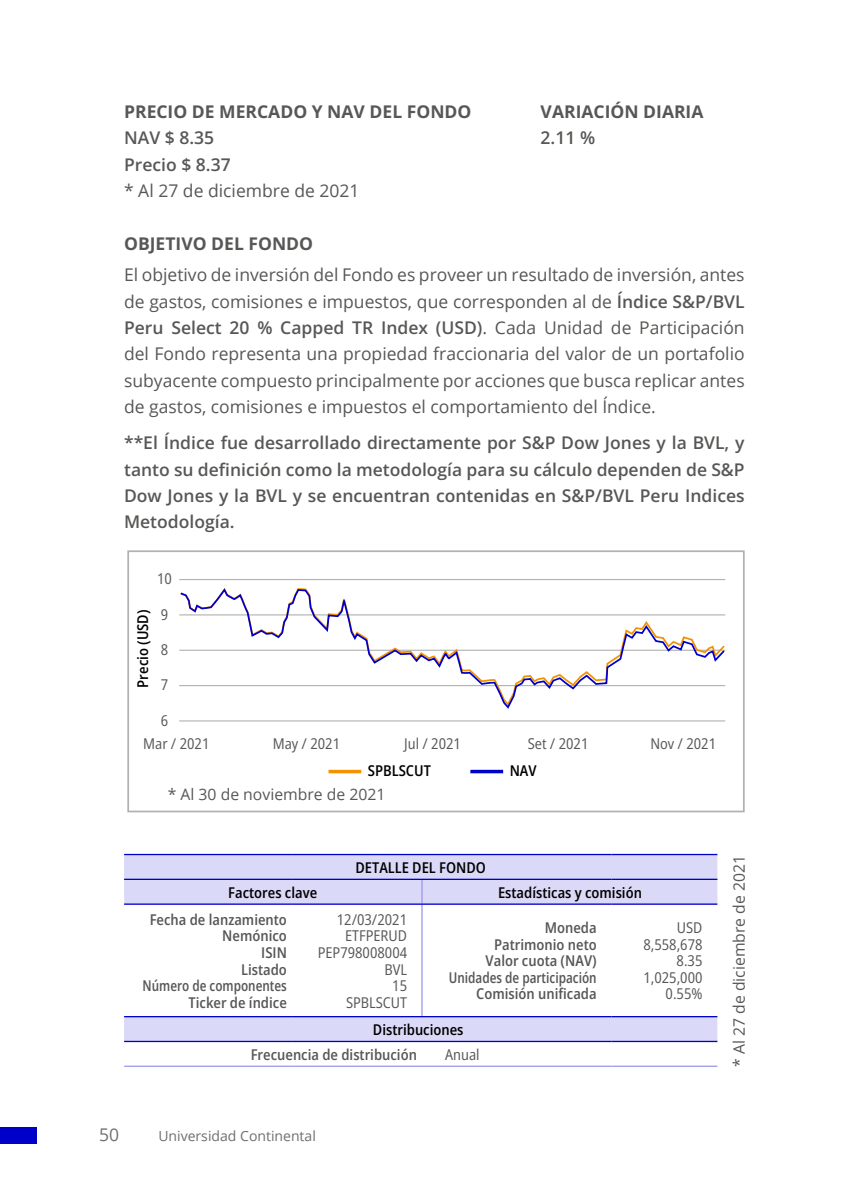
<style>
.page{position:relative;width:844px;height:1191px;background:#fff}
.page>*{position:absolute;margin:0;border:0;box-sizing:border-box;transform-origin:0 0}
.t1{font:17.5px/26.4px "Open Sans";color:#575756;text-align:justify}
.t2{font:600 17.5px/26.4px "Open Sans";color:#575756;text-align:justify}
.t3{font:700 17.5px "Open Sans";color:#575756}
.t4{font:17.5px "Open Sans";color:#706f6f}
.t5{font:15.75px "Open Sans";color:#575756}
.t6{font:600 semi-condensed 14.88px/16.6px "Open Sans";color:#575756;text-align:right}
.t7{font:semi-condensed 14.88px/16.6px "Open Sans";color:#575756;text-align:right}
.t8{font:600 semi-condensed 14.88px "Open Sans";color:#000}
.t9{font:14px "Open Sans";color:#706f6f}
.s1{font-weight:600}
</style>
<div class="page">
<div style="left:0;top:1126px;width:37px;height:17px;background:#0000cb"></div>
<svg style="left:124px;top:855px;width:593px;height:185px"></svg>
<hr style="left:124px;top:854px;width:168px;height:1px;background:#0000cb">
<hr style="left:292px;top:854px;width:130px;height:1px;background:#0000cb">
<hr style="left:422px;top:854px;width:189px;height:1px;background:#0000cb">
<hr style="left:611px;top:854px;width:106px;height:1px;background:#0000cb">
<hr style="left:124px;top:1065px;width:168px;height:2px;background:#9b9beb">
<hr style="left:292px;top:1065px;width:130px;height:2px;background:#9b9beb">
<hr style="left:422px;top:1065px;width:189px;height:2px;background:#9b9beb">
<hr style="left:611px;top:1065px;width:106px;height:2px;background:#9b9beb">
<hr style="left:124px;top:1016px;width:168px;height:1px;background:#0000cb">
<hr style="left:292px;top:1016px;width:130px;height:1px;background:#0000cb">
<hr style="left:422px;top:1016px;width:189px;height:1px;background:#0000cb">
<hr style="left:611px;top:1016px;width:106px;height:1px;background:#0000cb">
<hr style="left:124px;top:1040px;width:168px;height:2px;background:#0000cb">
<hr style="left:292px;top:1040px;width:130px;height:2px;background:#0000cb">
<hr style="left:422px;top:1040px;width:189px;height:2px;background:#0000cb">
<hr style="left:611px;top:1040px;width:106px;height:2px;background:#0000cb">
<hr style="left:421px;top:904px;width:1px;height:112px;background:#9b9beb">
<svg style="left:421px;top:880px;width:1px;height:23px"></svg>
<hr style="left:124px;top:878px;width:168px;height:2px;background:#0000cb">
<hr style="left:292px;top:878px;width:130px;height:2px;background:#0000cb">
<hr style="left:422px;top:878px;width:189px;height:2px;background:#0000cb">
<hr style="left:611px;top:878px;width:106px;height:2px;background:#0000cb">
<hr style="left:124px;top:903px;width:168px;height:1px;background:#0000cb">
<hr style="left:292px;top:903px;width:130px;height:1px;background:#0000cb">
<hr style="left:422px;top:903px;width:189px;height:1px;background:#0000cb">
<hr style="left:611px;top:903px;width:106px;height:1px;background:#0000cb">
<div style="left:127px;top:550px;width:617px;height:262px;border:2px solid #b3b2b2"></div>
<hr style="left:328px;top:770px;width:33px;height:3px;background:#f39200">
<hr style="left:470px;top:770px;width:33px;height:3px;background:#0000cb">
<hr style="left:179px;top:720px;width:546px;height:1px;background:#b3b2b2">
<svg style="left:179px;top:579px;width:547px;height:1px"></svg>
<svg style="left:179px;top:588px;width:547px;height:121px"></svg>
<p class="t3" style="left:124px;top:100px;width:349px">PRECIO DE MERCADO Y NAV DEL FONDO</p>
<p class="t3" style="left:540px;top:100px;width:164px">VARIACIÓN DIARIA</p>
<p class="t2" style="left:124px;top:124px;width:92px">NAV $ 8.35</p>
<p class="t2" style="left:540px;top:124px;width:56px">2.11 %</p>
<p class="t2" style="left:124px;top:151px;width:108px">Precio $ 8.37</p>
<p class="t1" style="left:124px;top:177px;width:237px">* Al 27 de diciembre de 2021</p>
<p class="t3" style="left:124px;top:231px;width:190px">OBJETIVO DEL FONDO</p>
<p class="t1" style="left:124px;top:261px;width:622px">El objetivo de inversión del Fondo es proveer un resultado de inversión, antes de gastos, comisiones e impuestos, que corresponden al de <span class="s1">Índice S&amp;P/BVL Peru Select 20 % Capped TR Index (USD)</span>. Cada Unidad de Participación del Fondo representa una propiedad fraccionaria del valor de un portafolio subyacente compuesto principalmente por acciones que busca replicar antes de gastos, comisiones e impuestos el comportamiento del Índice.</p>
<p class="t2" style="left:124px;top:429px;width:622px">**El Índice fue desarrollado directamente por S&amp;P Dow Jones y la BVL, y tanto su definición como la metodología para su cálculo dependen de S&amp;P Dow Jones y la BVL y se encuentran contenidas en S&amp;P/BVL Peru Indices Metodología.</p>
<p class="t7" style="left:157px;top:570px;width:16px">10</p>
<p class="t8" style="left:133px;top:687px;width:80px;rotate:-90deg">Precio (USD)</p>
<p class="t7" style="left:161px;top:606px;width:9px">9</p>
<p class="t7" style="left:161px;top:641px;width:9px">8</p>
<p class="t7" style="left:161px;top:676px;width:9px">7</p>
<p class="t7" style="left:143px;top:708px;width:68px;line-height:23.6px;text-align:left;text-indent:18px">6<br>Mar / 2021</p>
<p class="t7" style="left:272px;top:735px;width:69px">May / 2021</p>
<p class="t7" style="left:404px;top:735px;width:58px">Jul / 2021</p>
<p class="t7" style="left:527px;top:735px;width:62px">Set / 2021</p>
<p class="t7" style="left:650px;top:735px;width:67px">Nov / 2021</p>
<p class="t8" style="left:368px;top:760px;width:64px">SPBLSCUT</p>
<p class="t8" style="left:509px;top:760px;width:28px">NAV</p>
<p class="t5" style="left:168px;top:783px;width:219px">* Al 30 de noviembre de 2021</p>
<p class="t8" style="left:355px;top:857px;width:132px">DETALLE DEL FONDO</p>
<p class="t8" style="left:228px;top:882px;width:90px">Factores clave</p>
<p class="t8" style="left:498px;top:882px;width:145px">Estadísticas y comisión</p>
<p class="t6" style="left:143px;top:910px;width:146px">Fecha de lanzamiento<br>Nemónico<br>ISIN<br>Listado<br>Número de componentes<br>Ticker de índice</p>
<p class="t7" style="left:317px;top:910px;width:91px">12/03/2021<br>ETFPERUD<br>PEP798008004<br>BVL<br>15<br>SPBLSCUT</p>
<p class="t6" style="left:448px;top:919px;width:149px">Moneda<br>Patrimonio neto<br>Valor cuota (NAV)<br>Unidades de participación<br>Comisión unificada</p>
<p class="t7" style="left:643px;top:919px;width:61px">USD<br>8,558,678<br>8.35<br>1,025,000<br>0.55%</p>
<p class="t8" style="left:373px;top:1019px;width:92px">Distribuciones</p>
<p class="t6" style="left:250px;top:1045px;width:168px">Frecuencia de distribución</p>
<p class="t7" style="left:445px;top:1045px;width:36px">Anual</p>
<p class="t4" style="left:99px;top:1123px;width:22px">50</p>
<p class="t9" style="left:158px;top:1126px;width:159px">Universidad Continental</p>
<p class="t5" style="left:728px;top:1067px;width:213px;rotate:-90deg">* Al 27 de diciembre de 2021</p>
</div>
